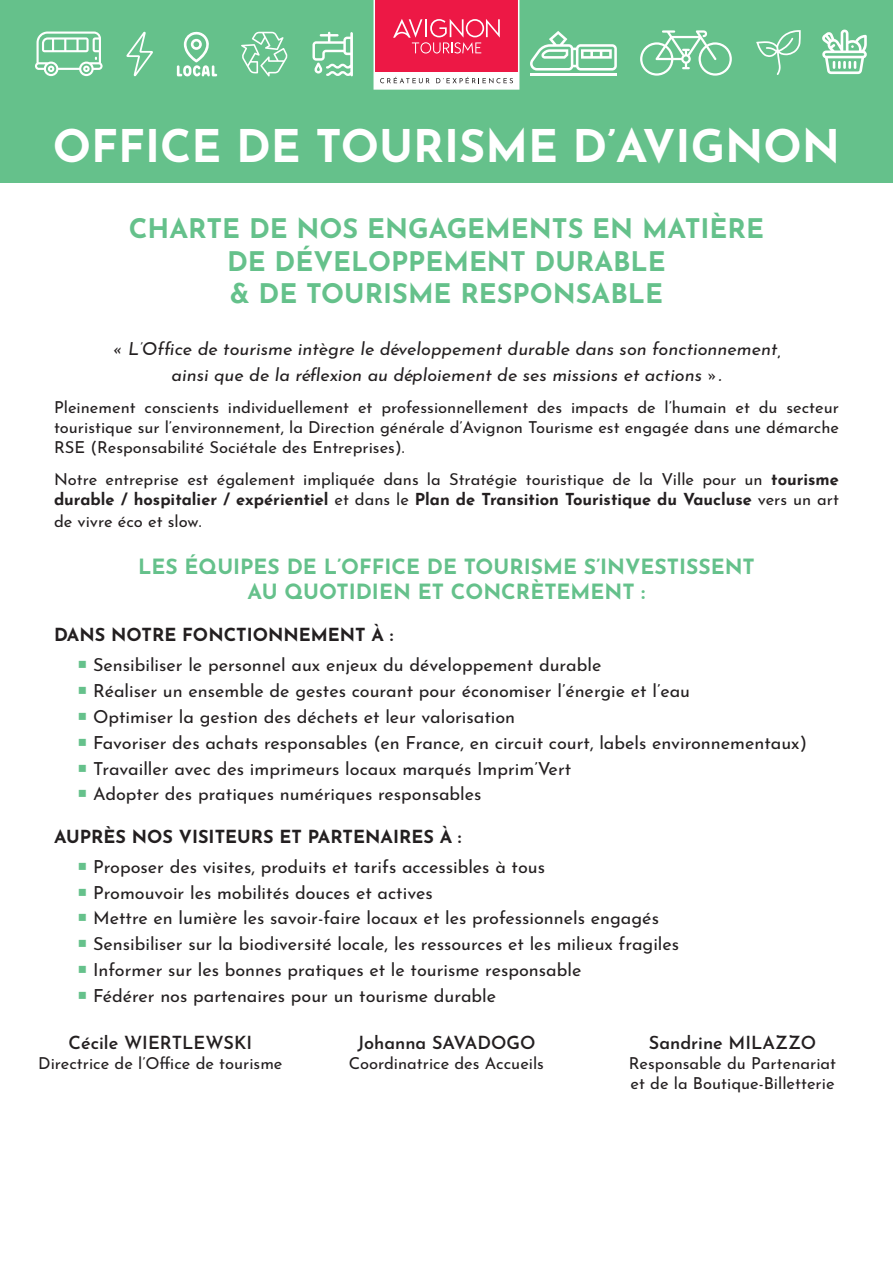
<style>
.page{position:relative;width:893px;height:1263px;background:#fff}
.page>*{position:absolute;margin:0;border:0;box-sizing:border-box;transform-origin:0 0}
.t1{font:700 45px "Josefin Sans";color:#fff}
.t2{font:700 27px/32.4px "Josefin Sans";color:#65c18b;text-align:center}
.t3{font:700 21px/25.2px "Josefin Sans";color:#65c18b;text-align:center}
.t4{font:18px "Josefin Sans";color:#231f20}
.t5{font:italic 18px "Josefin Sans";color:#231f20}
.t6{font:700 18px "Josefin Sans";color:#231f20}
.t7{font:600 18px "Josefin Sans";color:#231f20}
.t8{font:16.5px/19.8px "Josefin Sans";color:#231f20}
.s1{font-weight:700}
.s2{color:#65c18b}
</style>
<div class="page">
<div style="left:0;top:0;width:893px;height:183px;background:#65c18b"></div>
<svg style="left:373px;top:0;width:146px;height:90px;background:#ee5373"></svg>
<svg style="left:756px;top:30px;width:45px;height:45px"></svg>
<hr style="left:530px;top:73px;width:87px;height:3px;background:#fff">
<svg style="left:530px;top:31px;width:87px;height:40px"></svg>
<svg style="left:640px;top:30px;width:92px;height:46px"></svg>
<svg style="left:822px;top:29px;width:45px;height:45px"></svg>
<svg style="left:35px;top:32px;width:68px;height:44px"></svg>
<svg style="left:312px;top:32px;width:41px;height:44px"></svg>
<svg style="left:241px;top:32px;width:47px;height:45px"></svg>
<svg style="left:177px;top:31px;width:40px;height:45px"></svg>
<svg style="left:126px;top:32px;width:27px;height:44px"></svg>
<p class="t1" style="left:53px;top:106px;width:789px">OFFICE DE TOURISME D’AVIGNON</p>
<p class="t2" style="left:129px;top:209px;width:637px">CHARTE DE NOS ENGAGEMENTS EN MATIÈRE<br>DE DÉVELOPPEMENT DURABLE<br>&amp; DE TOURISME RESPONSABLE</p>
<p class="t5" style="left:112px;top:333px;width:671px">« L’Office de tourisme intègre le développement durable dans son fonctionnement,</p>
<p class="t5" style="left:172px;top:359px;width:551px">ainsi que de la réflexion au déploiement de ses missions et actions ».</p>
<p class="t8" style="left:54px;top:395px;width:786px;text-align:justify">Pleinement conscients individuellement et professionnellement des impacts de l’humain et du secteur touristique sur l’environnement, la Direction générale d’Avignon Tourisme est engagée dans une démarche RSE (Responsabilité Sociétale des Entreprises).</p>
<p class="t8" style="left:54px;top:468px;width:786px">Notre entreprise est également impliquée dans la Stratégie touristique de la Ville pour un <span class="s1">tourisme durable / hospitalier / expérientiel</span> et dans le <span class="s1">Plan de Transition Touristique du Vaucluse</span> vers un art</p>
<p class="t8" style="left:54px;top:509px;width:149px">de vivre éco et slow.</p>
<p class="t3" style="left:138px;top:550px;width:618px">LES ÉQUIPES DE L’OFFICE DE TOURISME S’INVESTISSENT<br>AU QUOTIDIEN ET CONCRÈTEMENT :</p>
<p class="t6" style="left:54px;top:619px;width:341px">DANS NOTRE FONCTIONNEMENT À :</p>
<p class="t4" style="left:77px;top:650px;width:525px"><span class="s2">○</span> Sensibiliser le personnel aux enjeux du développement durable</p>
<p class="t4" style="left:77px;top:676px;width:614px"><span class="s2">○</span> Réaliser un ensemble de gestes courant pour économiser l’énergie et l’eau</p>
<p class="t4" style="left:77px;top:701px;width:439px"><span class="s2">○</span> Optimiser la gestion des déchets et leur valorisation</p>
<p class="t4" style="left:77px;top:727px;width:731px"><span class="s2">○</span> Favoriser des achats responsables (en France, en circuit court, labels environnementaux)</p>
<p class="t4" style="left:77px;top:753px;width:495px"><span class="s2">○</span> Travailler avec des imprimeurs locaux marqués Imprim’Vert</p>
<p class="t4" style="left:77px;top:779px;width:406px"><span class="s2">○</span> Adopter des pratiques numériques responsables</p>
<p class="t6" style="left:54px;top:820px;width:409px">AUPRÈS NOS VISITEURS ET PARTENAIRES À :</p>
<p class="t4" style="left:77px;top:851px;width:469px"><span class="s2">○</span> Proposer des visites, produits et tarifs accessibles à tous</p>
<p class="t4" style="left:77px;top:877px;width:357px"><span class="s2">○</span> Promouvoir les mobilités douces et actives</p>
<p class="t4" style="left:77px;top:903px;width:583px"><span class="s2">○</span> Mettre en lumière les savoir-faire locaux et les professionnels engagés</p>
<p class="t4" style="left:77px;top:929px;width:603px"><span class="s2">○</span> Sensibiliser sur la biodiversité locale, les ressources et les milieux fragiles</p>
<p class="t4" style="left:77px;top:955px;width:506px"><span class="s2">○</span> Informer sur les bonnes pratiques et le tourisme responsable</p>
<p class="t4" style="left:77px;top:981px;width:420px"><span class="s2">○</span> Fédérer nos partenaires pour un tourisme durable</p>
<p class="t7" style="left:649px;top:1027px;width:169px">Sandrine MILAZZO</p>
<p class="t8" style="left:629px;top:1051px;width:209px">Responsable du Partenariat et de la Boutique-Billetterie</p>
<p class="t7" style="left:69px;top:1027px;width:185px">Cécile WIERTLEWSKI</p>
<p class="t8" style="left:38px;top:1051px;width:246px">Directrice de l’Office de tourisme</p>
<p class="t7" style="left:357px;top:1027px;width:180px">Johanna SAVADOGO</p>
<p class="t8" style="left:349px;top:1051px;width:197px">Coordinatrice des Accueils</p>
</div>
